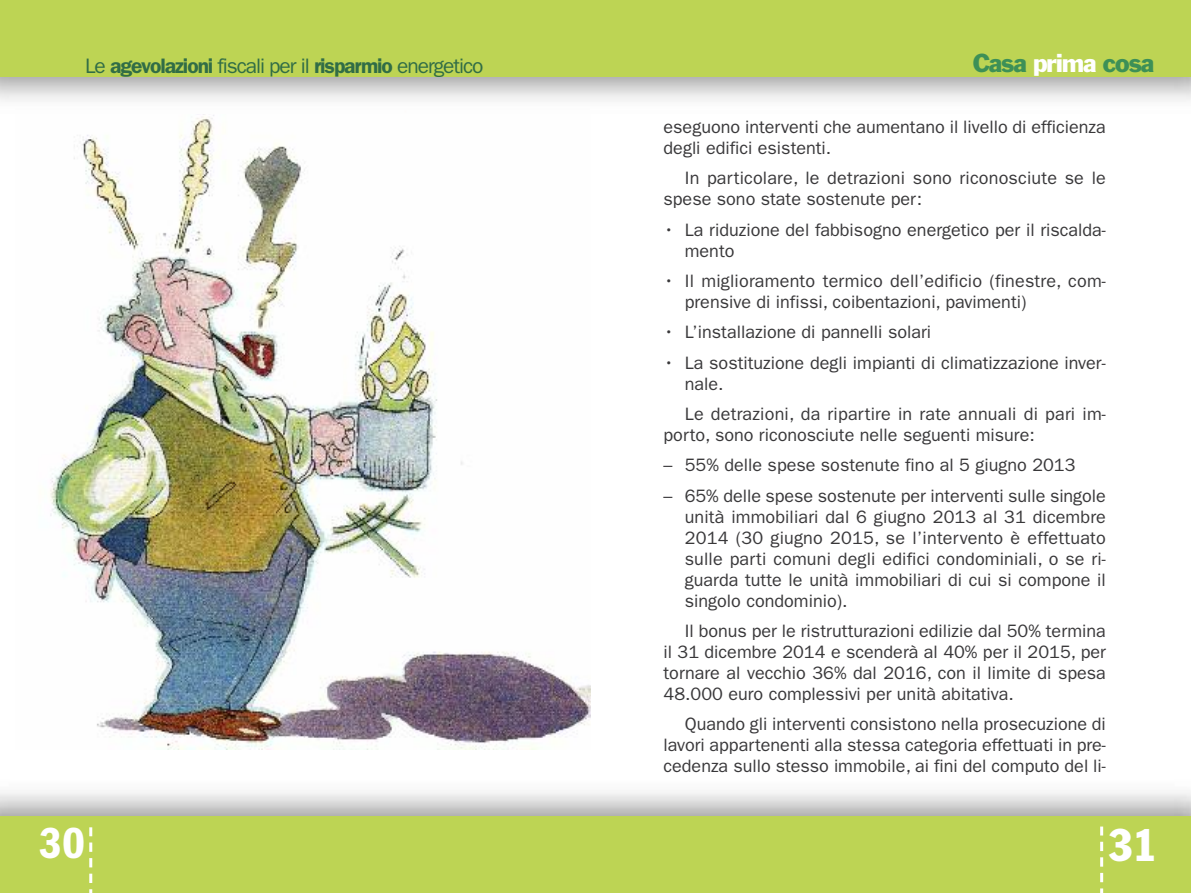
<style>
.page{position:relative;width:1191px;height:893px;background:#fff}
.page>*{position:absolute;margin:0;border:0;box-sizing:border-box;transform-origin:0 0}
.t1{font:45px "ITC Franklin Gothic Std Dm Cd";color:#fff}
.t2{font:condensed 45px "Franklin Gothic Std";color:#fff}
.t3{font:24px "Franklin Gothic Std";letter-spacing:-.045em;color:#3d9057}
.t4{font:21px "ITC Franklin Gothic Std";letter-spacing:-.05em;color:#316d46}
.t5{font:18px/21px "ITC Franklin Gothic Std";color:#39383a}
.s1{font-weight:600}
.s2{color:#fff}
</style>
<div class="page">
<img style="left:50px;top:114px;width:540px;height:636px">
<div style="left:0;top:816px;width:1191px;height:77px;background:#bdd454"></div>
<div style="left:0;top:0;width:1191px;height:77px;background:#bdd454"></div>
<svg style="left:89px;top:827px;width:3px;height:66px"></svg>
<svg style="left:1100px;top:826px;width:3px;height:67px"></svg>
<p class="t4" style="left:85px;top:58px;width:400px">Le <span class="s1">agevolazioni</span> fiscali per il <span class="s1">risparmio</span> energetico</p>
<h2 class="t3" style="left:972px;top:54px;width:183px">Casa <span class="s2">prima</span> cosa</h2>
<p class="t5" style="left:663px;top:118px;width:444px">eseguono interventi che aumentano il livello di efficienza degli edifici esistenti.</p>
<p class="t5" style="left:663px;top:169px;width:444px;text-indent:21px">In particolare, le detrazioni sono riconosciute se le spese sono state sostenute per:</p>
<p class="t5" style="left:685px;top:220px;width:422px;text-indent:-21px">• La riduzione del fabbisogno energetico per il riscalda&shy;mento</p>
<p class="t5" style="left:685px;top:272px;width:422px;text-indent:-21px">• Il miglioramento termico dell’edificio (finestre, com&shy;prensive di infissi, coibentazioni, pavimenti)</p>
<p class="t5" style="left:663px;top:323px;width:269px">• L’installazione di pannelli solari</p>
<p class="t5" style="left:685px;top:353px;width:422px;text-indent:-21px">• La sostituzione degli impianti di climatizzazione inver&shy;nale.</p>
<p class="t5" style="left:663px;top:405px;width:444px;text-indent:21px">Le detrazioni, da ripartire in rate annuali di pari im&shy;porto, sono riconosciute nelle seguenti misure:</p>
<p class="t5" style="left:663px;top:456px;width:413px">– 55% delle spese sostenute fino al 5 giugno 2013</p>
<p class="t5" style="left:685px;top:486px;width:422px;text-align:justify;text-indent:-21px">– 65% delle spese sostenute per interventi sulle singole unità immobiliari dal 6 giugno 2013 al 31 dicembre 2014 (30 giugno 2015, se l’intervento è effettuato sulle parti comuni degli edifici condominiali, o se ri&shy;guarda tutte le unità immobiliari di cui si compone il singolo condominio).</p>
<p class="t5" style="left:663px;top:622px;width:444px;text-align:justify;text-indent:21px">Il bonus per le ristrutturazioni edilizie dal 50% termina il 31 dicembre 2014 e scenderà al 40% per il 2015, per tornare al vecchio 36% dal 2016, con il limite di spesa 48.000 euro complessivi per unità abitativa.</p>
<p class="t5" style="left:663px;top:715px;width:444px;text-align:justify;text-indent:21px">Quando gli interventi consistono nella prosecuzione di lavori appartenenti alla stessa categoria effettuati in pre&shy;cedenza sullo stesso immobile, ai fini del computo del li-</p>
<h1 class="t1" style="left:39px;top:828px;width:47px">30</h1>
<h1 class="t2" style="left:1108px;top:829px;width:50px">31</h1>
</div>
